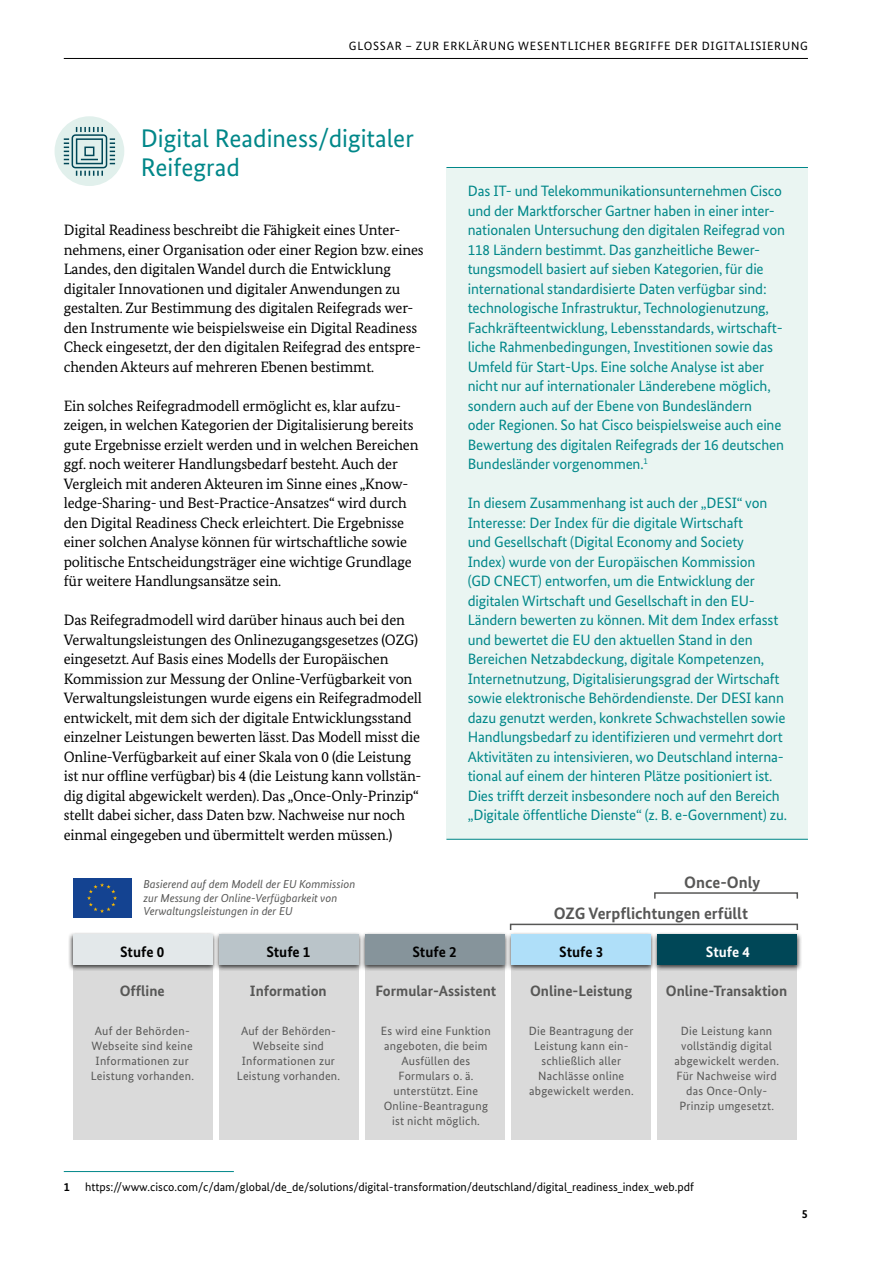
<style>
.page{position:relative;width:893px;height:1263px;background:#fff}
.page>*{position:absolute;margin:0;border:0;box-sizing:border-box;transform-origin:0 0}
.t1{font:25.5px/29.2px "Bundes Sans";color:#008789}
.t2{font:700 16.5px "Bundes Sans";color:#575756}
.t3{font:15px/19.5px "Bundes Serif";letter-spacing:-.01em;color:#000}
.t4{font:15px/19.5px "Bundes Sans";letter-spacing:-.01em;color:#008789}
.t5{font:700 15px "Bundes Sans";color:#575756}
.t6{font:700 15px "Bundes Sans";letter-spacing:-.005em;color:#000}
.t7{font:700 15px "Bundes Sans";letter-spacing:-.005em;color:#fff}
.t8{font:12px/15px "Bundes Sans";letter-spacing:.02em;color:#575756;text-align:center}
.t9{font:12px "Bundes Sans";color:#000}
.t10{font:12px "Bundes Sans";letter-spacing:.06em;color:#000}
.t11{font:700 12px "Bundes Sans";color:#000}
.t12{font:italic 11.55px/13.5px "Bundes Sans";color:#575756}
</style>
<div class="page">
<hr style="left:64px;top:58px;width:744px;height:1px;background:#000">
<hr style="left:64px;top:1171px;width:170px;height:1px;background:#008789">
<div style="left:446px;top:167px;width:362px;height:673px;background:#eaf5f2"></div>
<hr style="left:446px;top:167px;width:362px;height:1px;background:#008789">
<hr style="left:446px;top:839px;width:362px;height:1px;background:#008789">
<div style="left:55px;top:116px;width:69px;height:70px;background:#e1f0ec;border-radius:50%"></div>
<svg style="left:62px;top:127px;width:54px;height:50px"></svg>
<div style="left:73px;top:960px;width:140px;height:179px;background:#dadada"></div>
<div style="left:657px;top:960px;width:140px;height:179px;background:#dadada"></div>
<div style="left:511px;top:960px;width:140px;height:179px;background:#dadada"></div>
<div style="left:365px;top:960px;width:140px;height:179px;background:#dadada"></div>
<div style="left:219px;top:960px;width:140px;height:179px;background:#dadada"></div>
<div style="left:68px;top:932px;width:149px;height:39px;background:#000;opacity:.75"></div>
<div style="left:73px;top:934px;width:140px;height:31px;background:#e3e8ea"></div>
<div style="left:653px;top:932px;width:149px;height:39px;background:#000;opacity:.75"></div>
<div style="left:657px;top:934px;width:140px;height:31px;background:#004757"></div>
<div style="left:507px;top:932px;width:149px;height:39px;background:#000;opacity:.75"></div>
<div style="left:511px;top:934px;width:140px;height:31px;background:#afdff9"></div>
<div style="left:361px;top:932px;width:149px;height:39px;background:#000;opacity:.75"></div>
<div style="left:365px;top:934px;width:140px;height:31px;background:#86949b"></div>
<div style="left:214px;top:932px;width:149px;height:39px;background:#000;opacity:.75"></div>
<div style="left:219px;top:934px;width:140px;height:31px;background:#bac4c9"></div>
<div style="left:654px;top:892px;width:144px;height:7px;border:2px solid #575756"></div>
<div style="left:510px;top:924px;width:288px;height:7px;border:2px solid #575756"></div>
<div style="left:73px;top:879px;width:58px;height:39px;background:#144391"></div>
<svg style="left:87px;top:883px;width:30px;height:30px"></svg>
<p class="t10" style="left:349px;top:38px;width:460px">GLOSSAR – ZUR ERKLÄRUNG WESENTLICHER BEGRIFFE DER DIGITALISIERUNG</p>
<h3 class="t1" style="left:141px;top:124px;width:275px">Digital Readiness/digitaler<br>Reifegrad</h3>
<p class="t3" style="left:64px;top:220px;width:361px">Digital Readiness beschreibt die Fähigkeit eines Unter&shy;nehmens, einer Organisation oder einer Region bzw. eines Landes, den digitalen Wandel durch die Entwicklung digitaler Innovationen und digitaler Anwendungen zu gestalten. Zur Bestimmung des digitalen Reifegrads wer&shy;den Instrumente wie beispielsweise ein Digital Readiness Check eingesetzt, der den digitalen Reifegrad des entspre&shy;chenden Akteurs auf mehreren Ebenen bestimmt.</p>
<p class="t3" style="left:64px;top:395px;width:356px">Ein solches Reifegradmodell ermöglicht es, klar aufzu&shy;zeigen, in welchen Kategorien der Digitalisierung bereits gute Ergebnisse erzielt werden und in welchen Bereichen ggf. noch weiterer Handlungsbedarf besteht. Auch der Vergleich mit anderen Akteuren im Sinne eines „Know&shy;ledge-Sharing- und Best-Practice-Ansatzes“ wird durch den Digital Readiness Check erleichtert. Die Ergebnisse einer solchen Analyse können für wirtschaftliche sowie politische Entscheidungsträger eine wichtige Grundlage für weitere Handlungsansätze sein.</p>
<p class="t3" style="left:64px;top:610px;width:360px">Das Reifegradmodell wird darüber hinaus auch bei den Verwaltungsleistungen des Onlinezugangsgesetzes (OZG) eingesetzt. Auf Basis eines Modells der Europäischen Kommission zur Messung der Online-Verfügbarkeit von Verwaltungsleistungen wurde eigens ein Reifegradmodell entwickelt, mit dem sich der digitale Entwicklungsstand einzelner Leistungen bewerten lässt. Das Modell misst die Online-Verfügbarkeit auf einer Skala von 0 (die Leistung ist nur offline verfügbar) bis 4 (die Leistung kann vollstän&shy;dig digital abgewickelt werden). Das „Once-Only-Prinzip“ stellt dabei sicher, dass Daten bzw. Nachweise nur noch einmal eingegeben und übermittelt werden müssen.)</p>
<p class="t4" style="left:468px;top:181px;width:319px">Das IT- und Telekommunikationsunternehmen Cisco und der Marktforscher Gartner haben in einer inter&shy;nationalen Untersuchung den digitalen Reifegrad von 118 Ländern bestimmt. Das ganzheitliche Bewer&shy;tungsmodell basiert auf sieben Kategorien, für die international standardisierte Daten verfügbar sind: technologische Infrastruktur, Technologienutzung, Fachkräfteentwicklung, Lebensstandards, wirtschaft&shy;liche Rahmenbedingungen, Investitionen sowie das Umfeld für Start-Ups. Eine solche Analyse ist aber nicht nur auf internationaler Länderebene möglich, sondern auch auf der Ebene von Bundesländern<br>oder Regionen. So hat Cisco beispielsweise auch eine Bewertung des digitalen Reifegrads der 16 deutschen Bundesländer vorgenommen.<sup>1</sup></p>
<p class="t4" style="left:468px;top:493px;width:321px">In diesem Zusammenhang ist auch der „DESI“ von Interesse: Der Index für die digitale Wirtschaft<br>und Gesellschaft (Digital Economy and Society<br>Index) wurde von der Europäischen Kommission<br>(GD CNECT) entworfen, um die Entwicklung der digitalen Wirtschaft und Gesellschaft in den EU-Ländern bewerten zu können. Mit dem Index erfasst und bewertet die EU den aktuellen Stand in den Bereichen Netzabdeckung, digitale Kompetenzen, Internetnutzung, Digitalisierungsgrad der Wirtschaft sowie elektronische Behördendienste. Der DESI kann dazu genutzt werden, konkrete Schwachstellen sowie Handlungsbedarf zu identifizieren und vermehrt dort Aktivitäten zu intensivieren, wo Deutschland interna&shy;tional auf einem der hinteren Plätze positioniert ist.<br>Dies trifft derzeit insbesondere noch auf den Bereich „Digitale öffentliche Dienste“ (z. B. e-Government) zu.</p>
<p class="t2" style="left:684px;top:872px;width:77px">Once-Only</p>
<p class="t2" style="left:554px;top:903px;width:196px">OZG Verpflichtungen erfüllt</p>
<p class="t7" style="left:706px;top:942px;width:45px">Stufe 4</p>
<p class="t12" style="left:144px;top:877px;width:213px">Basierend auf dem Modell der EU Kommission zur Messung der Online-Verfügbarkeit von<br>Verwaltungsleistungen in der EU</p>
<p class="t6" style="left:120px;top:942px;width:45px">Stufe 0</p>
<p class="t6" style="left:266px;top:942px;width:45px">Stufe 1</p>
<p class="t6" style="left:413px;top:942px;width:45px">Stufe 2</p>
<p class="t6" style="left:559px;top:942px;width:45px">Stufe 3</p>
<p class="t5" style="left:120px;top:981px;width:46px">Offline</p>
<p class="t8" style="left:91px;top:1024px;width:105px">Auf der Behörden-<br>Webseite sind keine<br>Informationen zur<br>Leistung vorhanden.</p>
<p class="t5" style="left:250px;top:981px;width:78px">Information</p>
<p class="t8" style="left:237px;top:1024px;width:105px">Auf der Behörden-<br>Webseite sind<br>Informationen zur<br>Leistung vorhanden.</p>
<p class="t5" style="left:375px;top:981px;width:123px">Formular-Assistent</p>
<p class="t8" style="left:381px;top:1024px;width:111px">Es wird eine Funktion angeboten, die beim<br>Ausfüllen des<br>Formulars o. ä. unterstützt. Eine<br>Online-Beantragung ist nicht möglich.</p>
<p class="t5" style="left:530px;top:981px;width:104px">Online-Leistung</p>
<p class="t8" style="left:529px;top:1024px;width:106px">Die Beantragung der<br>Leistung kann ein&shy;schließlich aller<br>Nachlässe online abgewickelt werden.</p>
<p class="t5" style="left:666px;top:981px;width:123px">Online-Transaktion</p>
<p class="t8" style="left:674px;top:1024px;width:106px">Die Leistung kann vollständig digital abgewickelt werden.<br>Für Nachweise wird das Once-Only-<br>Prinzip umgesetzt.</p>
<p class="t11" style="left:64px;top:1180px;width:7px">1</p>
<p class="t9" style="left:85px;top:1180px;width:610px">https://www.cisco.com/c/dam/global/de_de/solutions/digital-transformation/deutschland/digital_readiness_index_web.pdf</p>
<p class="t11" style="left:802px;top:1207px;width:7px">5</p>
</div>
